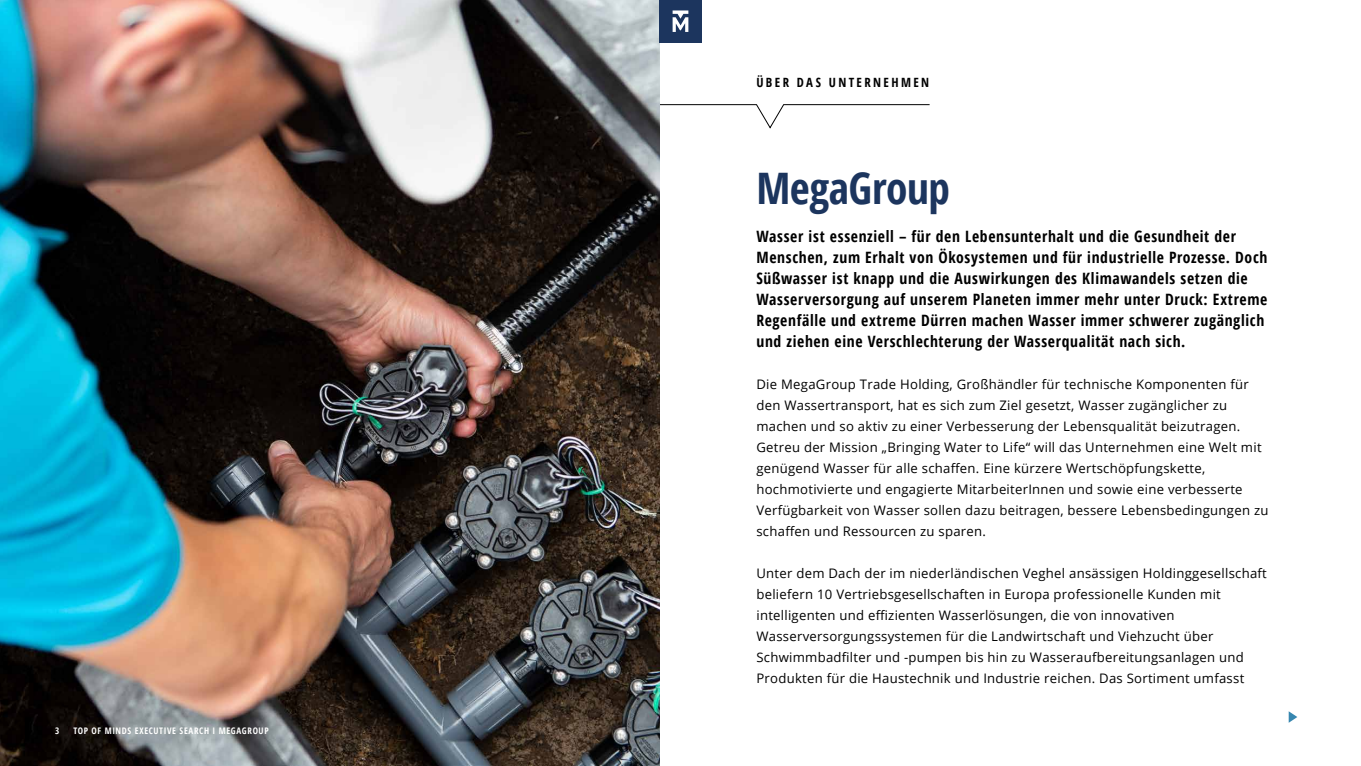
<style>
.page{position:relative;width:1361px;height:766px;background:#fff}
.page>*{position:absolute;margin:0;border:0;box-sizing:border-box;transform-origin:0 0}
.t1{font:700 condensed 43.42px "Open Sans";letter-spacing:-.01em;color:#1c355e}
.t2{font:700 condensed 15.67px/21px "Open Sans";letter-spacing:.04em;color:#000}
.t3{font:13.12px/21px "Open Sans";letter-spacing:.02em;color:#000}
.t4{font:700 condensed 12.75px "Open Sans";letter-spacing:.185em;color:#000}
.t5{font:700 condensed 9px "Open Sans";letter-spacing:.07em;color:#fff}
</style>
<div class="page">
<svg style="left:659px;top:104px;width:271px;height:24px"></svg>
<img style="left:0;top:0;width:659px;height:765px">
<svg style="left:1288px;top:711px;width:9px;height:11px"></svg>
<div style="left:659px;top:0;width:43px;height:43px;background:#1c355e"></div>
<svg style="left:672px;top:10px;width:16px;height:22px"></svg>
<p class="t5" style="left:55px;top:724px;width:6px">3</p>
<p class="t5" style="left:73px;top:724px;width:197px">TOP OF MINDS EXECUTIVE SEARCH I MEGAGROUP</p>
<p class="t4" style="left:756px;top:73px;width:174px">ÜBER DAS UNTERNEHMEN</p>
<h1 class="t1" style="left:756px;top:158px;width:195px">MegaGroup</h1>
<p class="t2" style="left:756px;top:225px;width:512px">Wasser ist essenziell – für den Lebensunterhalt und die Gesundheit der Menschen, zum Erhalt von Ökosystemen und für industrielle Prozesse. Doch Süßwasser ist knapp und die Auswirkungen des Klimawandels setzen die Wasserversorgung auf unserem Planeten immer mehr unter Druck: Extreme Regenfälle und extreme Dürren machen Wasser immer schwerer zugänglich und ziehen eine Verschlechterung der Wasserqualität nach sich.</p>
<p class="t3" style="left:756px;top:373px;width:513px">Die MegaGroup Trade Holding, Großhändler für technische Komponenten für den Wassertransport, hat es sich zum Ziel gesetzt, Wasser zugänglicher zu machen und so aktiv zu einer Verbesserung der Lebensqualität beizutragen.<br>Getreu der Mission „Bringing Water to Life“ will das Unternehmen eine Welt mit genügend Wasser für alle schaffen. Eine kürzere Wertschöpfungskette, hochmotivierte und engagierte MitarbeiterInnen und sowie eine verbesserte Verfügbarkeit von Wasser sollen dazu beitragen, bessere Lebensbedingungen zu schaffen und Ressourcen zu sparen.</p>
<p class="t3" style="left:756px;top:562px;width:512px">Unter dem Dach der im niederländischen Veghel ansässigen Holdinggesellschaft beliefern 10 Vertriebsgesellschaften in Europa professionelle Kunden mit intelligenten und effizienten Wasserlösungen, die von innovativen Wasserversorgungssystemen für die Landwirtschaft und Viehzucht über Schwimmbadfilter und -pumpen bis hin zu Wasseraufbereitungsanlagen und Produkten für die Haustechnik und Industrie reichen. Das Sortiment umfasst</p>
</div>
